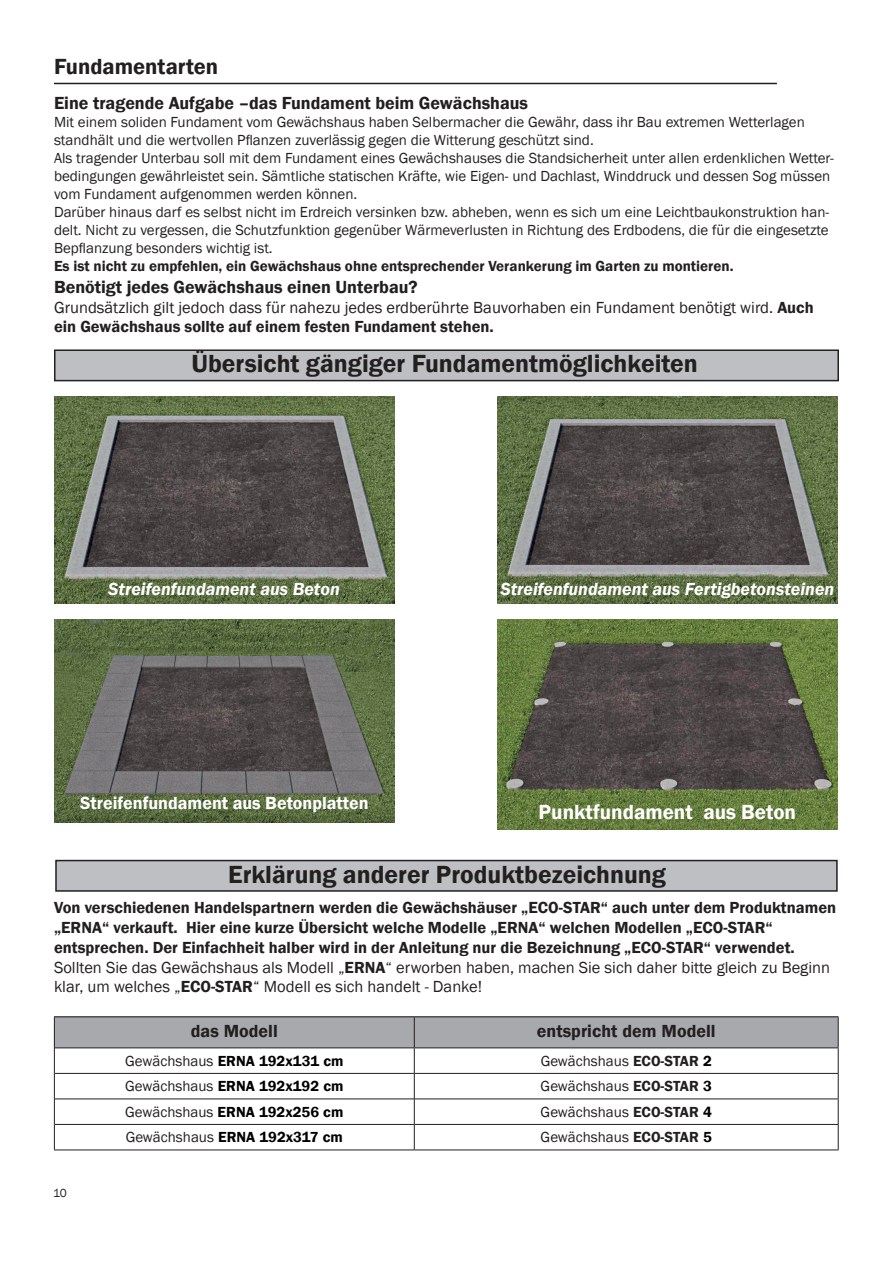
<style>
.page{position:relative;width:893px;height:1263px;background:#fff}
.page>*{position:absolute;margin:0;border:0;box-sizing:border-box;transform-origin:0 0}
.t1{font:600 25.5px "Franklin Gothic";color:#231f20}
.t2{font:600 22.5px "Franklin Gothic";color:#231f20}
.t3{font:600 21px "Franklin Gothic";color:#fff}
.t4{font:600 18px "Franklin Gothic";color:#231f20}
.t5{font:italic 600 18px "Franklin Gothic";color:#fff}
.t6{font:600 18px "Franklin Gothic";color:#fff}
.t7{font:600 16.5px/19.8px "Franklin Gothic";color:#231f20}
.t8{font:16.5px/19.8px "Franklin Gothic";color:#231f20}
.t9{font:15px/18px "Franklin Gothic";color:#231f20}
.t10{font:600 15px "Franklin Gothic";color:#000001}
.t11{font:600 15px "Franklin Gothic";color:#231f20}
.t12{font:12px "Franklin Gothic";color:#231f20}
.s1{font-weight:600}
.s2{font-weight:400}
.s3{font-weight:400;color:#231f20}
.s4{font-weight:600;color:#000001}
</style>
<div class="page">
<div style="left:55px;top:350px;width:783px;height:31px;background:#bebfc2"></div>
<div style="left:54px;top:349px;width:785px;height:32px;border:2px solid #231f20"></div>
<img style="left:54px;top:397px;width:340px;height:207px">
<img style="left:497px;top:619px;width:340px;height:211px">
<img style="left:54px;top:619px;width:340px;height:203px">
<img style="left:497px;top:397px;width:340px;height:207px">
<hr style="left:54px;top:83px;width:723px;height:1px;background:#231f20">
<div style="left:56px;top:860px;width:781px;height:31px;background:#bebfc2"></div>
<div style="left:55px;top:860px;width:783px;height:32px;border:2px solid #231f20"></div>
<div style="left:54px;top:1017px;width:360px;height:31px;background:#a8a9ad"></div>
<div style="left:414px;top:1017px;width:424px;height:31px;background:#a8a9ad"></div>
<svg style="left:55px;top:1048px;width:783px;height:101px"></svg>
<hr style="left:414px;top:1017px;width:1px;height:30px;background:#231f20">
<hr style="left:838px;top:1017px;width:1px;height:30px;background:#231f20">
<hr style="left:55px;top:1047px;width:359px;height:1px;background:#231f20">
<hr style="left:414px;top:1047px;width:425px;height:1px;background:#231f20">
<hr style="left:55px;top:1073px;width:359px;height:1px;background:#231f20">
<hr style="left:415px;top:1073px;width:424px;height:1px;background:#231f20">
<hr style="left:55px;top:1098px;width:359px;height:1px;background:#231f20">
<hr style="left:415px;top:1098px;width:424px;height:1px;background:#231f20">
<hr style="left:55px;top:1124px;width:359px;height:1px;background:#231f20">
<hr style="left:415px;top:1124px;width:424px;height:1px;background:#231f20">
<svg style="left:838px;top:1048px;width:1px;height:101px"></svg>
<hr style="left:54px;top:1149px;width:360px;height:1px;background:#231f20">
<hr style="left:414px;top:1149px;width:425px;height:1px;background:#231f20">
<hr style="left:54px;top:1016px;width:360px;height:1px;background:#231f20">
<hr style="left:414px;top:1016px;width:425px;height:1px;background:#231f20">
<hr style="left:54px;top:1017px;width:1px;height:31px;background:#231f20">
<svg style="left:54px;top:1048px;width:1px;height:101px"></svg>
<svg style="left:414px;top:1048px;width:1px;height:101px"></svg>
<h2 class="t2" style="left:54px;top:52px;width:166px">Fundamentarten</h2>
<p class="t4" style="left:54px;top:92px;width:476px">Eine tragende Aufgabe –das Fundament beim Gewächshaus</p>
<p class="t9" style="left:54px;top:113px;width:781px">Mit einem soliden Fundament vom Gewächshaus haben Selbermacher die Gewähr, dass ihr Bau extremen Wetterlagen standhält und die wertvollen Pflanzen zuverlässig gegen die Witterung geschützt sind.<br>Als tragender Unterbau soll mit dem Fundament eines Gewächshauses die Standsicherheit unter allen erdenklichen Wetter&shy;bedingungen gewährleistet sein. Sämtliche statischen Kräfte, wie Eigen- und Dachlast, Winddruck und dessen Sog müssen vom Fundament aufgenommen werden können.<br>Darüber hinaus darf es selbst nicht im Erdreich versinken bzw. abheben, wenn es sich um eine Leichtbaukonstruktion han&shy;delt. Nicht zu vergessen, die Schutzfunktion gegenüber Wärmeverlusten in Richtung des Erdbodens, die für die eingesetzte Bepflanzung besonders wichtig ist.</p>
<p class="t11" style="left:54px;top:257px;width:681px">Es ist nicht zu empfehlen, ein Gewächshaus ohne entsprechender Verankerung im Garten zu montieren.</p>
<p class="t4" style="left:54px;top:276px;width:365px">Benötigt jedes Gewächshaus einen Unterbau?</p>
<p class="t8" style="left:54px;top:297px;width:761px">Grundsätzlich gilt jedoch dass für nahezu jedes erdberührte Bauvorhaben ein Fundament benötigt wird. <span class="s1">Auch ein Gewächshaus sollte auf einem festen Fundament stehen.</span></p>
<h1 class="t1" style="left:192px;top:348px;width:508px">Übersicht gängiger Fundamentmöglichkeiten</h1>
<p class="t5" style="left:108px;top:577px;width:233px">Streifenfundament aus Beton</p>
<p class="t5" style="left:500px;top:577px;width:335px">Streifenfundament aus Fertigbetonsteinen</p>
<p class="t6" style="left:80px;top:792px;width:290px">Streifenfundament aus Betonplatten</p>
<h3 class="t3" style="left:539px;top:798px;width:259px">Punktfundament aus Beton</h3>
<h1 class="t1" style="left:228px;top:859px;width:439px">Erklärung anderer Produktbezeichnung</h1>
<p class="t7" style="left:54px;top:898px;width:784px">Von verschiedenen Handelspartnern werden die Gewächshäuser „ECO-STAR“ auch unter dem Produktnamen „ERNA“ verkauft. Hier eine kurze Übersicht welche Modelle „ERNA“ welchen Modellen „ECO-STAR“ entsprechen. Der Einfachheit halber wird in der Anleitung nur die Bezeichnung „ECO-STAR“ verwendet.<br><span class="s2">Sollten Sie das Gewächshaus als Modell „</span>ERNA<span class="s2">“ erworben haben, machen Sie sich daher bitte gleich zu Beginn klar, um welches „</span>ECO-STAR<span class="s2">“ Modell es sich handelt - Danke!</span></p>
<p class="t4" style="left:191px;top:1020px;width:88px">das Modell</p>
<p class="t4" style="left:537px;top:1020px;width:180px">entspricht dem Modell</p>
<p class="t10" style="left:125px;top:1051px;width:220px"><span class="s3">Gewächshaus</span> ERNA 192x131 cm</p>
<p class="t9" style="left:541px;top:1052px;width:173px">Gewächshaus <span class="s1">ECO-STAR</span> <span class="s4">2</span></p>
<p class="t10" style="left:125px;top:1077px;width:220px"><span class="s3">Gewächshaus</span> ERNA 192x192 cm</p>
<p class="t9" style="left:541px;top:1077px;width:173px">Gewächshaus <span class="s1">ECO-STAR</span> <span class="s4">3</span></p>
<p class="t10" style="left:125px;top:1102px;width:220px"><span class="s3">Gewächshaus</span> ERNA 192x256 cm</p>
<p class="t9" style="left:541px;top:1103px;width:173px">Gewächshaus <span class="s1">ECO-STAR</span> <span class="s4">4</span></p>
<p class="t10" style="left:126px;top:1128px;width:219px"><span class="s3">Gewächshaus</span> ERNA 192x317 cm</p>
<p class="t9" style="left:541px;top:1128px;width:173px">Gewächshaus <span class="s1">ECO-STAR</span> <span class="s4">5</span></p>
<p class="t12" style="left:53px;top:1186px;width:15px">10</p>
</div>
